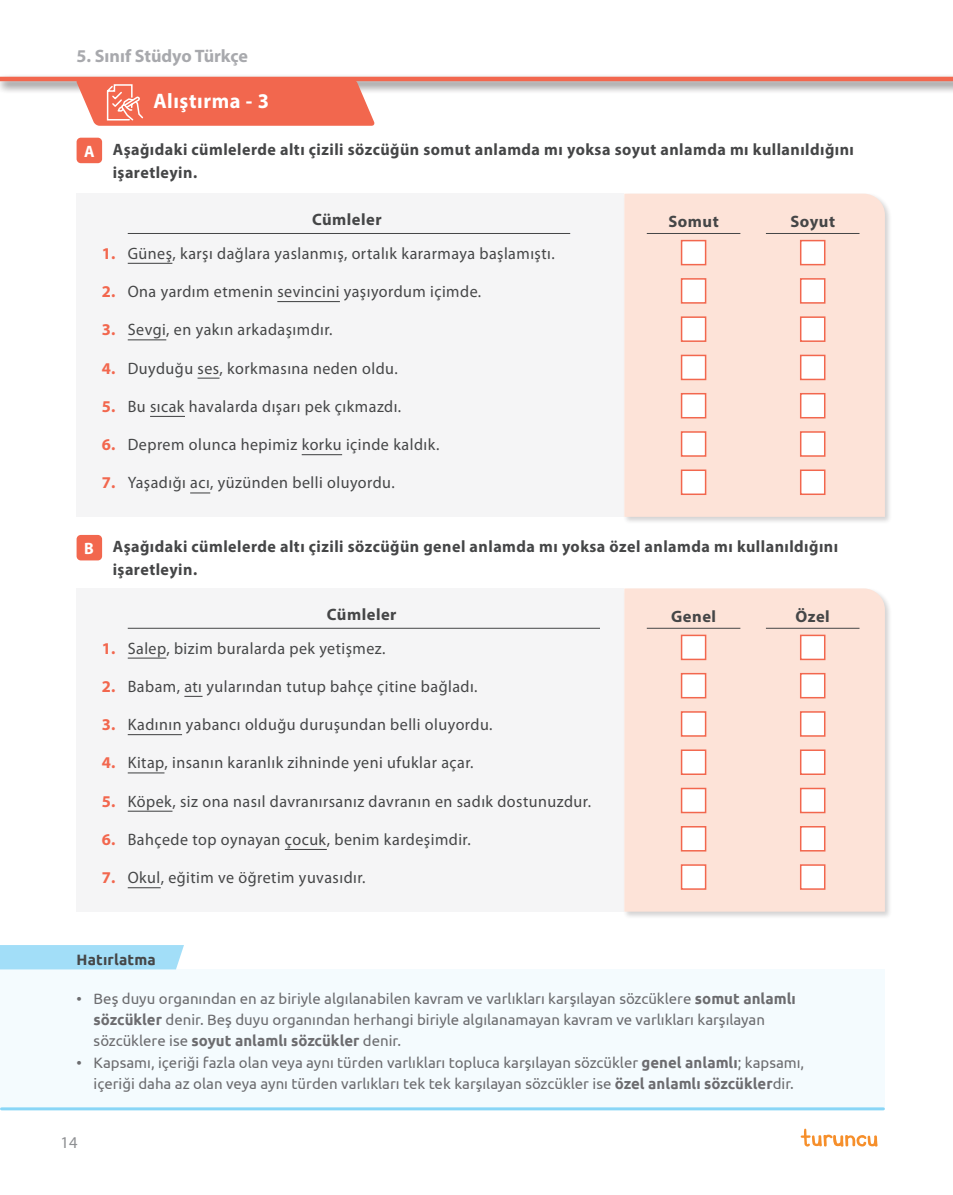
<style>
.page{position:relative;width:953px;height:1195px;background:#fff}
.page>*{position:absolute;margin:0;border:0;box-sizing:border-box;transform-origin:0 0}
.t1{font:700 21px "Myriad Pro";letter-spacing:.03em;color:#fff}
.t2{font:700 18px "Myriad Pro";color:#a8a9ad}
.t3{font:16.5px "Myriad Pro";letter-spacing:.03em;color:#454647}
.t4{font:700 16.5px/22.5px "Myriad Pro";letter-spacing:.03em;color:#454647}
.t5{font:16.5px "Myriad Pro";color:#8d8f92}
.t6{font:700 16.5px "Myriad Pro";color:#fff}
.t7{font:15px/21px "Ubuntu";color:#6c6c6f}
.t8{font:700 15px "Ubuntu";letter-spacing:.01em;color:#454647}
.s1{font-weight:700;color:#f2674e}
.s2{font-weight:700}
</style>
<div class="page">
<div style="left:0;top:73px;width:952px;height:21px;background:#231f20;opacity:.75"></div>
<hr style="left:0;top:77px;width:952px;height:4px;background:#f2674e">
<svg style="left:800px;top:1128px;width:77px;height:19px"></svg>
<div style="left:0;top:969px;width:884px;height:140px;background:#f4fbfe"></div>
<hr style="left:2px;top:1107px;width:881px;height:3px;background:#89d6f7">
<div style="left:0;top:945px;width:184px;height:24px;background:#a2def8"></div>
<div style="left:77px;top:194px;width:547px;height:323px;background:#f5f5f6"></div>
<div style="left:622px;top:192px;width:270px;height:332px;background:#231f20;opacity:.2"></div>
<div style="left:624px;top:194px;width:260px;height:323px;background:#fde3d8"></div>
<hr style="left:128px;top:233px;width:442px;height:1px;background:#454647">
<hr style="left:646px;top:233px;width:94px;height:1px;background:#454647">
<hr style="left:765px;top:233px;width:94px;height:1px;background:#454647">
<hr style="left:128px;top:263px;width:44px;height:1px;background:#454647">
<div style="left:680px;top:240px;width:26px;height:25px;background:#fff;border:2px solid #f2674e"></div>
<div style="left:799px;top:240px;width:26px;height:25px;background:#fff;border:2px solid #f2674e"></div>
<hr style="left:277px;top:301px;width:63px;height:1px;background:#454647">
<div style="left:680px;top:278px;width:26px;height:26px;background:#fff;border:2px solid #f2674e"></div>
<div style="left:799px;top:278px;width:26px;height:26px;background:#fff;border:2px solid #f2674e"></div>
<hr style="left:128px;top:339px;width:38px;height:1px;background:#454647">
<div style="left:680px;top:316px;width:26px;height:26px;background:#fff;border:2px solid #f2674e"></div>
<div style="left:799px;top:316px;width:26px;height:26px;background:#fff;border:2px solid #f2674e"></div>
<svg style="left:197px;top:378px;width:22px;height:1px"></svg>
<div style="left:680px;top:355px;width:26px;height:25px;background:#fff;border:2px solid #f2674e"></div>
<div style="left:799px;top:355px;width:26px;height:25px;background:#fff;border:2px solid #f2674e"></div>
<hr style="left:150px;top:416px;width:35px;height:1px;background:#454647">
<div style="left:680px;top:393px;width:26px;height:25px;background:#fff;border:2px solid #f2674e"></div>
<div style="left:799px;top:393px;width:26px;height:25px;background:#fff;border:2px solid #f2674e"></div>
<hr style="left:302px;top:454px;width:40px;height:1px;background:#454647">
<div style="left:680px;top:431px;width:26px;height:26px;background:#fff;border:2px solid #f2674e"></div>
<div style="left:799px;top:431px;width:26px;height:26px;background:#fff;border:2px solid #f2674e"></div>
<svg style="left:190px;top:492px;width:20px;height:1px"></svg>
<div style="left:680px;top:469px;width:26px;height:26px;background:#fff;border:2px solid #f2674e"></div>
<div style="left:799px;top:469px;width:26px;height:26px;background:#fff;border:2px solid #f2674e"></div>
<div style="left:77px;top:588px;width:547px;height:324px;background:#f5f5f6"></div>
<div style="left:622px;top:587px;width:270px;height:332px;background:#231f20;opacity:.2"></div>
<div style="left:624px;top:588px;width:260px;height:324px;background:#fde3d8"></div>
<hr style="left:128px;top:628px;width:472px;height:1px;background:#454647">
<hr style="left:646px;top:628px;width:94px;height:1px;background:#454647">
<hr style="left:765px;top:628px;width:94px;height:1px;background:#454647">
<hr style="left:128px;top:657px;width:38px;height:2px;background:#454647">
<div style="left:680px;top:635px;width:26px;height:25px;background:#fff;border:2px solid #f2674e"></div>
<div style="left:799px;top:635px;width:26px;height:25px;background:#fff;border:2px solid #f2674e"></div>
<svg style="left:184px;top:696px;width:18px;height:1px"></svg>
<div style="left:680px;top:673px;width:26px;height:25px;background:#fff;border:2px solid #f2674e"></div>
<div style="left:799px;top:673px;width:26px;height:25px;background:#fff;border:2px solid #f2674e"></div>
<hr style="left:128px;top:734px;width:54px;height:1px;background:#454647">
<div style="left:680px;top:711px;width:26px;height:26px;background:#fff;border:2px solid #f2674e"></div>
<div style="left:799px;top:711px;width:26px;height:26px;background:#fff;border:2px solid #f2674e"></div>
<hr style="left:128px;top:772px;width:36px;height:1px;background:#454647">
<div style="left:680px;top:749px;width:26px;height:26px;background:#fff;border:2px solid #f2674e"></div>
<div style="left:799px;top:749px;width:26px;height:26px;background:#fff;border:2px solid #f2674e"></div>
<hr style="left:128px;top:811px;width:44px;height:1px;background:#454647">
<div style="left:680px;top:788px;width:26px;height:25px;background:#fff;border:2px solid #f2674e"></div>
<div style="left:799px;top:788px;width:26px;height:25px;background:#fff;border:2px solid #f2674e"></div>
<hr style="left:285px;top:849px;width:42px;height:1px;background:#454647">
<div style="left:680px;top:826px;width:26px;height:25px;background:#fff;border:2px solid #f2674e"></div>
<div style="left:799px;top:826px;width:26px;height:25px;background:#fff;border:2px solid #f2674e"></div>
<hr style="left:128px;top:887px;width:33px;height:1px;background:#454647">
<div style="left:680px;top:864px;width:26px;height:26px;background:#fff;border:2px solid #f2674e"></div>
<div style="left:799px;top:864px;width:26px;height:26px;background:#fff;border:2px solid #f2674e"></div>
<div style="left:77px;top:535px;width:25px;height:25px;background:#f2674e;border-radius:4px"></div>
<div style="left:77px;top:138px;width:25px;height:25px;background:#f2674e;border-radius:4px"></div>
<svg style="left:76px;top:81px;width:299px;height:45px;background:#f2745d"></svg>
<p class="t2" style="left:77px;top:44px;width:173px">5. Sınıf Stüdyo Türkçe</p>
<p class="t1" style="left:153px;top:87px;width:117px">Alıştırma - 3</p>
<p class="t6" style="left:84px;top:140px;width:12px">A</p>
<p class="t4" style="left:113px;top:138px;width:742px">Aşağıdaki cümlelerde altı çizili sözcüğün somut anlamda mı yoksa soyut anlamda mı kullanıldığını işaretleyin.</p>
<p class="t4" style="left:312px;top:208px;width:71px">Cümleler</p>
<p class="t4" style="left:668px;top:210px;width:52px">Somut</p>
<p class="t4" style="left:790px;top:210px;width:46px">Soyut</p>
<p class="t3" style="left:102px;top:243px;width:454px"><span class="s1">1.</span> Güneş, karşı dağlara yaslanmış, ortalık kararmaya başlamıştı.</p>
<p class="t3" style="left:102px;top:281px;width:381px"><span class="s1">2.</span> Ona yardım etmenin sevincini yaşıyordum içimde.</p>
<p class="t3" style="left:102px;top:320px;width:232px"><span class="s1">3.</span> Sevgi, en yakın arkadaşımdır.</p>
<p class="t3" style="left:102px;top:358px;width:297px"><span class="s1">4.</span> Duyduğu ses, korkmasına neden oldu.</p>
<p class="t3" style="left:102px;top:396px;width:301px"><span class="s1">5.</span> Bu sıcak havalarda dışarı pek çıkmazdı.</p>
<p class="t3" style="left:102px;top:434px;width:339px"><span class="s1">6.</span> Deprem olunca hepimiz korku içinde kaldık.</p>
<p class="t3" style="left:102px;top:473px;width:294px"><span class="s1">7.</span> Yaşadığı acı, yüzünden belli oluyordu.</p>
<p class="t6" style="left:84px;top:537px;width:11px">B</p>
<p class="t4" style="left:113px;top:535px;width:726px">Aşağıdaki cümlelerde altı çizili sözcüğün genel anlamda mı yoksa özel anlamda mı kullanıldığını işaretleyin.</p>
<p class="t4" style="left:327px;top:602px;width:71px">Cümleler</p>
<p class="t4" style="left:671px;top:604px;width:46px">Genel</p>
<p class="t4" style="left:795px;top:604px;width:36px">Özel</p>
<p class="t3" style="left:102px;top:638px;width:285px"><span class="s1">1.</span> Salep, bizim buralarda pek yetişmez.</p>
<p class="t3" style="left:102px;top:676px;width:377px"><span class="s1">2.</span> Babam, atı yularından tutup bahçe çitine bağladı.</p>
<p class="t3" style="left:102px;top:714px;width:392px"><span class="s1">3.</span> Kadının yabancı olduğu duruşundan belli oluyordu.</p>
<p class="t3" style="left:102px;top:753px;width:373px"><span class="s1">4.</span> Kitap, insanın karanlık zihninde yeni ufuklar açar.</p>
<p class="t3" style="left:102px;top:791px;width:490px"><span class="s1">5.</span> Köpek, siz ona nasıl davranırsanız davranın en sadık dostunuzdur.</p>
<p class="t3" style="left:102px;top:829px;width:370px"><span class="s1">6.</span> Bahçede top oynayan çocuk, benim kardeşimdir.</p>
<p class="t3" style="left:102px;top:867px;width:265px"><span class="s1">7.</span> Okul, eğitim ve öğretim yuvasıdır.</p>
<p class="t8" style="left:77px;top:950px;width:81px">Hatırlatma</p>
<p class="t7" style="left:94px;top:988px;width:703px;text-indent:-17px">• Beş duyu organından en az biriyle algılanabilen kavram ve varlıkları karşılayan sözcüklere <span class="s2">somut anlamlı sözcükler</span> denir. Beş duyu organından herhangi biriyle algılanamayan kavram ve varlıkları karşılayan sözcüklere ise <span class="s2">soyut anlamlı sözcükler</span> denir.</p>
<p class="t7" style="left:77px;top:1051px;width:729px;text-align:center">• Kapsamı, içeriği fazla olan veya aynı türden varlıkları topluca karşılayan sözcükler <span class="s2">genel anlamlı</span>; kapsamı, içeriği daha az olan veya aynı türden varlıkları tek tek karşılayan sözcükler ise <span class="s2">özel anlamlı sözcükler</span>dir.</p>
<p class="t5" style="left:61px;top:1132px;width:18px">14</p>
</div>
